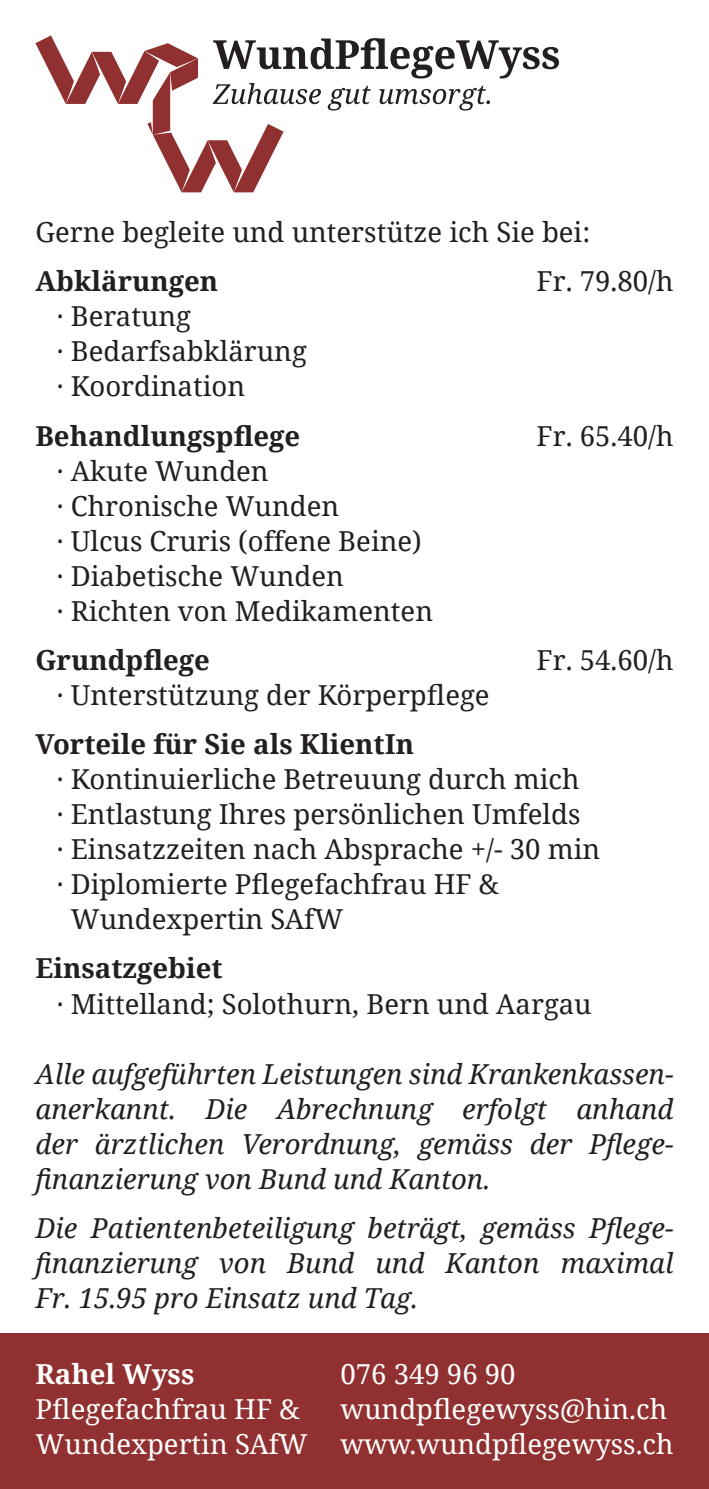
<style>
.page{position:relative;width:709px;height:1489px;background:#fff}
.page>*{position:absolute;margin:0;border:0;box-sizing:border-box;transform-origin:0 0}
.t1{font:27.5px/35px "Noto Serif";color:#231f20}
.t2{font:italic 27.5px/35px "Noto Serif";color:#231f20;text-align:justify}
.t3{font:27.5px/35px "Noto Serif";color:#fff}
.t4{font:700 27.5px "Noto Serif";color:#231f20}
.t5{font:700 27.5px "Noto Serif";color:#fff}
</style>
<div class="page">
<div style="left:0;top:1332px;width:709px;height:156px;background:#903030"></div>
<svg style="left:35px;top:35px;width:524px;height:157px"></svg>
<p class="t1" style="left:35px;top:214px;width:556px">Gerne begleite und unterstütze ich Sie bei:</p>
<p class="t4" style="left:35px;top:262px;width:184px">Abklärungen</p>
<p class="t1" style="left:536px;top:263px;width:138px">Fr. 79.80/h</p>
<p class="t1" style="left:57px;top:298px;width:252px">· Beratung<br>· Bedarfsabklärung · Koordination</p>
<p class="t4" style="left:35px;top:416px;width:266px">Behandlungspflege</p>
<p class="t1" style="left:536px;top:417px;width:138px">Fr. 65.40/h</p>
<p class="t1" style="left:57px;top:452px;width:378px">· Akute Wunden<br>· Chronische Wunden<br>· Ulcus Cruris (offene Beine) · Diabetische Wunden<br>· Richten von Medikamenten</p>
<p class="t4" style="left:35px;top:640px;width:176px">Grundpflege</p>
<p class="t1" style="left:536px;top:641px;width:138px">Fr. 54.60/h</p>
<p class="t1" style="left:57px;top:676px;width:434px">· Unterstützung der Körperpflege</p>
<p class="t4" style="left:36px;top:724px;width:380px">Vorteile für Sie als KlientIn</p>
<p class="t1" style="left:57px;top:760px;width:524px">· Kontinuierliche Betreuung durch mich</p>
<p class="t1" style="left:57px;top:795px;width:525px">· Entlastung Ihres persönlichen Umfelds</p>
<p class="t1" style="left:57px;top:830px;width:545px">· Einsatzzeiten nach Absprache +/- 30 min</p>
<p class="t1" style="left:57px;top:865px;width:444px">· Diplomierte Pflegefachfrau HF &amp;</p>
<p class="t1" style="left:71px;top:900px;width:274px">Wundexpertin SAfW</p>
<p class="t4" style="left:36px;top:949px;width:189px">Einsatzgebiet</p>
<p class="t1" style="left:57px;top:984px;width:536px">· Mittelland; Solothurn, Bern und Aargau</p>
<p class="t2" style="left:36px;top:1055px;width:639px">Alle aufgeführten Leistungen sind Krankenkassen&shy;anerkannt. Die Abrechnung erfolgt anhand der ärztlichen Verordnung, gemäss der Pflege&shy;finanzierung von Bund und Kanton.</p>
<p class="t2" style="left:36px;top:1209px;width:639px">Die Patientenbeteiligung beträgt, gemäss Pflege&shy;finanzierung von Bund und Kanton maximal Fr. 15.95 pro Einsatz und Tag.</p>
<p class="t5" style="left:36px;top:1354px;width:160px">Rahel Wyss</p>
<p class="t3" style="left:36px;top:1389px;width:274px">Pflegefachfrau HF &amp;<br>Wundexpertin SAfW</p>
<p class="t3" style="left:340px;top:1354px;width:335px">076 349 96 90 wundpflegewyss@hin.ch www.wundpflegewyss.ch</p>
</div>
